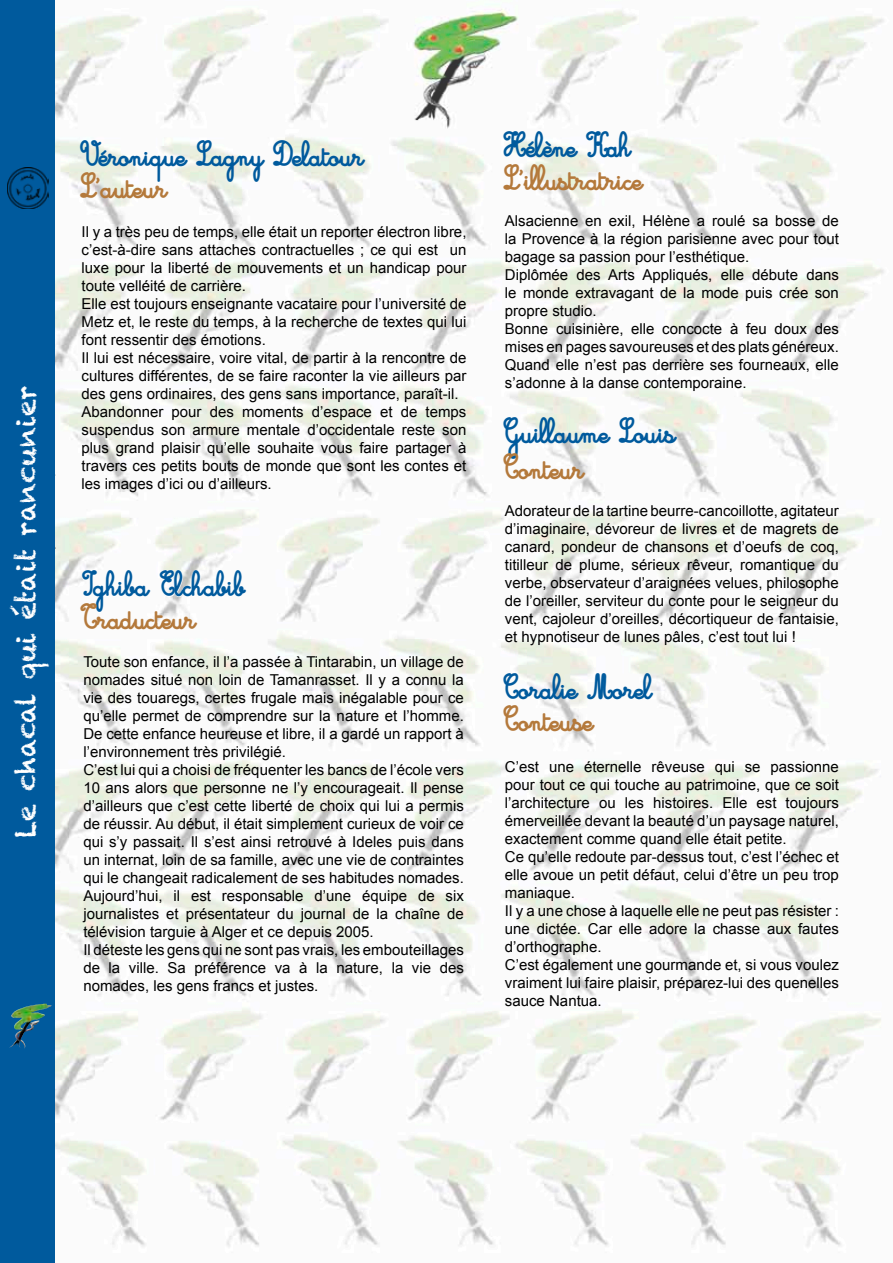
<style>
.page{position:relative;width:893px;height:1263px;background:#fff}
.page>*{position:absolute;margin:0;border:0;box-sizing:border-box;transform-origin:0 0}
.t1{font:27px "Cursivestandardbold";color:#005a9d}
.t2{font:27px "Cursivestandardbold";color:#b4793b}
.t3{font:27px "Chalkduster";color:#fff}
.t4{font:27px "Cursivestandardbold";letter-spacing:.025em;color:#005a9d}
.t5{font:15px/18px "Arial";color:#000}
</style>
<div class="page">
<img style="left:54px;top:0;width:830px;height:1263px">
<svg style="left:54px;top:569px;width:2px;height:9px"></svg>
<svg style="left:54px;top:543px;width:3px;height:8px"></svg>
<svg style="left:54px;top:470px;width:3px;height:8px"></svg>
<div style="left:0;top:0;width:54px;height:1263px;background:#005a9d"></div>
<svg style="left:81px;top:570px;width:70px;height:43px"></svg>
<svg style="left:159px;top:570px;width:88px;height:39px"></svg>
<img style="left:9px;top:1004px;width:36px;height:44px">
<img style="left:7px;top:168px;width:41px;height:40px">
<h1 class="t3" style="left:10px;top:838px;width:454px;rotate:-90deg">Le chacal qui était rancunier</h1>
<h1 class="t1" style="left:82px;top:140px;width:284px">Véronique Lagny Delatour</h1>
<h1 class="t2" style="left:82px;top:172px;width:87px">L’auteur</h1>
<p class="t5" style="left:82px;top:223px;width:386px">Il y a très peu de temps, elle était un reporter électron libre, c’est-à-dire sans attaches contractuelles ; ce qui est un luxe pour la liberté de mouvements et un handicap pour toute velléité de carrière.<br>Elle est toujours enseignante vacataire pour l’université de Metz et, le reste du temps, à la recherche de textes qui lui font ressentir des émotions.<br>Il lui est nécessaire, voire vital, de partir à la rencontre de cultures différentes, de se faire raconter la vie ailleurs par des gens ordinaires, des gens sans importance, paraît-il.<br>Abandonner pour des moments d’espace et de temps suspendus son armure mentale d’occidentale reste son plus grand plaisir qu’elle souhaite vous faire partager à travers ces petits bouts de monde que sont les contes et les images d’ici ou d’ailleurs.</p>
<h1 class="t4" style="left:83px;top:570px;width:163px">Ighiba Elchabib</h1>
<h1 class="t2" style="left:83px;top:603px;width:114px">Traducteur</h1>
<p class="t5" style="left:83px;top:653px;width:382px">Toute son enfance, il l’a passée à Tintarabin, un village de nomades situé non loin de Tamanrasset. Il y a connu la vie des touaregs, certes frugale mais inégalable pour ce qu’elle permet de comprendre sur la nature et l’homme.<br>De cette enfance heureuse et libre, il a gardé un rapport à l’environnement très privilégié.<br>C’est lui qui a choisi de fréquenter les bancs de l’école vers 10 ans alors que personne ne l’y encourageait. Il pense d’ailleurs que c’est cette liberté de choix qui lui a permis de réussir. Au début, il était simplement curieux de voir ce qui s’y passait. Il s’est ainsi retrouvé à Ideles puis dans un internat, loin de sa famille, avec une vie de contraintes qui le changeait radicalement de ses habitudes nomades.<br>Aujourd’hui, il est responsable d’une équipe de six journalistes et présentateur du journal de la chaîne de télévision targuie à Alger et ce depuis 2005.<br>Il déteste les gens qui ne sont pas vrais, les embouteillages de la ville. Sa préférence va à la nature, la vie des nomades, les gens francs et justes.</p>
<h1 class="t1" style="left:505px;top:131px;width:128px">Hélène Kah</h1>
<h1 class="t2" style="left:505px;top:163px;width:139px">L’illustratrice</h1>
<p class="t5" style="left:505px;top:212px;width:335px">Alsacienne en exil, Hélène a roulé sa bosse de la Provence à la région parisienne avec pour tout bagage sa passion pour l’esthétique.<br>Diplômée des Arts Appliqués, elle débute dans le monde extravagant de la mode puis crée son propre studio.<br>Bonne cuisinière, elle concocte à feu doux des mises en pages savoureuses et des plats généreux.<br>Quand elle n’est pas derrière ses fourneaux, elle s’adonne à la danse contemporaine.</p>
<h1 class="t1" style="left:505px;top:417px;width:172px">Guillaume Louis</h1>
<h1 class="t2" style="left:505px;top:453px;width:81px">Conteur</h1>
<p class="t5" style="left:505px;top:502px;width:336px;text-align:justify">Adorateur de la tartine beurre-cancoillotte, agitateur d’imaginaire, dévoreur de livres et de magrets de canard, pondeur de chansons et d’oeufs de coq, titilleur de plume, sérieux rêveur, romantique du verbe, observateur d’araignées velues, philosophe de l’oreiller, serviteur du conte pour le seigneur du vent, cajoleur d’oreilles, décortiqueur de fantaisie, et hypnotiseur de lunes pâles, c’est tout lui !</p>
<h1 class="t1" style="left:505px;top:673px;width:149px">Coralie Morel</h1>
<h1 class="t2" style="left:505px;top:705px;width:90px">Conteuse</h1>
<p class="t5" style="left:505px;top:758px;width:335px">C’est une éternelle rêveuse qui se passionne pour tout ce qui touche au patrimoine, que ce soit l’architecture ou les histoires. Elle est toujours émerveillée devant la beauté d’un paysage naturel, exactement comme quand elle était petite.<br>Ce qu’elle redoute par-dessus tout, c’est l’échec et elle avoue un petit défaut, celui d’être un peu trop maniaque.<br>Il y a une chose à laquelle elle ne peut pas résister : une dictée. Car elle adore la chasse aux fautes d’orthographe.<br>C’est également une gourmande et, si vous voulez vraiment lui faire plaisir, préparez-lui des quenelles sauce Nantua.</p>
</div>
